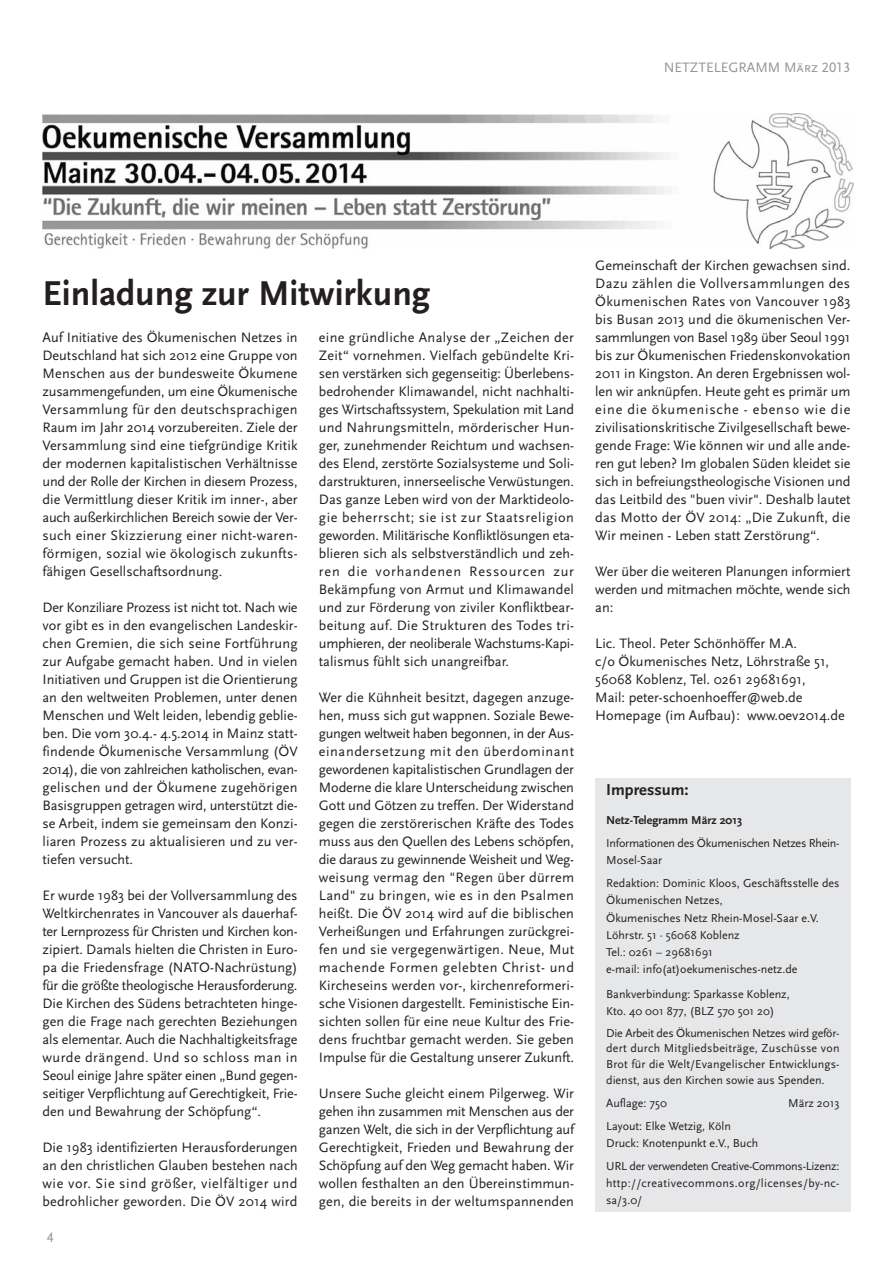
<style>
.page{position:relative;width:893px;height:1263px;background:#fff}
.page>*{position:absolute;margin:0;border:0;box-sizing:border-box;transform-origin:0 0}
.t1{font:700 36px "Scala Sans";color:#231f20}
.t2{font:700 16.5px "Scala Sans";color:#231f20}
.t3{font:14.25px/18px "Scala Sans";color:#231f20;text-align:justify}
.t4{font:14.25px "Scala Sans Caps";color:#939598}
.t5{font:12px/17.2px "Scala Sans";color:#231f20}
.t6{font:12px/17.2px "Scala Sans";letter-spacing:-.02em;color:#231f20}
.t7{font:700 12px "Scala Sans";color:#231f20}
</style>
<div class="page">
<div style="left:595px;top:778px;width:255px;height:434px;background:#e6e7e8"></div>
<img style="left:43px;top:113px;width:810px;height:136px">
<p class="t4" style="left:664px;top:59px;width:188px">NETZTELEGRAMM März 2013</p>
<h1 class="t1" style="left:43px;top:279px;width:389px">Einladung zur Mitwirkung</h1>
<p class="t3" style="left:43px;top:330px;width:257px">Auf Initiative des Ökumenischen Netzes in Deutschland hat sich 2012 eine Gruppe von Menschen aus der bundesweite Ökumene zusammengefunden, um eine Ökumenische Versammlung für den deutschsprachigen Raum im Jahr 2014 vorzubereiten. Ziele der Versammlung sind eine tiefgründige Kritik der modernen kapitalistischen Verhältnisse und der Rolle der Kirchen in diesem Prozess, die Vermittlung dieser Kritik im inner-, aber auch außerkirchlichen Bereich sowie der Ver&shy;such einer Skizzierung einer nicht-waren&shy;förmigen, sozial wie ökologisch zukunfts&shy;fähigen Gesellschaftsordnung.</p>
<p class="t3" style="left:43px;top:600px;width:257px">Der Konziliare Prozess ist nicht tot. Nach wie vor gibt es in den evangelischen Landeskir&shy;chen Gre mien, die sich seine Fortführung zur Aufgabe gemacht haben. Und in vielen Initiativen und Gruppen ist die Orientierung an den weltweiten Problemen, unter denen Menschen und Welt leiden, lebendig geblie&shy;ben. Die vom 30.4.- 4.5.2014 in Mainz statt&shy;findende Ökumenische Versammlung (ÖV 2014), die von zahl reichen katholischen, evan&shy;gelischen und der Ökumene zugehörigen Basisgruppen getragen wird, unter stützt die&shy;se Arbeit, indem sie gemeinsam den Konzi&shy;liaren Prozess zu aktualisieren und zu ver&shy;tiefen versucht.</p>
<p class="t3" style="left:43px;top:888px;width:257px">Er wurde 1983 bei der Vollversammlung des Weltkirchenrates in Vancouver als dauerhaf&shy;ter Lern prozess für Christen und Kirchen kon&shy;zipiert. Damals hielten die Christen in Euro&shy;pa die Friedensfrage (NATO-Nachrüstung) für die größte theologische Herausforderung.<br>Die Kirchen des Südens betrach teten hinge&shy;gen die Frage nach gerechten Beziehungen als elementar. Auch die Nachhaltigkeits frage wurde drängend. Und so schloss man in Seoul einige Jahre später einen „Bund gegen&shy;seitiger Ver pflichtung auf Gerechtigkeit, Frie&shy;den und Bewahrung der Schöpfung“.</p>
<p class="t3" style="left:43px;top:1140px;width:257px">Die 1983 identifizierten Herausforderungen an den christlichen Glauben bestehen nach wie vor. Sie sind größer, vielfältiger und bedrohlicher geworden. Die ÖV 2014 wird</p>
<p class="t4" style="left:47px;top:1229px;width:9px">4</p>
<p class="t3" style="left:319px;top:330px;width:257px">eine gründliche Analyse der „Zeichen der Zeit“ vornehmen. Vielfach gebündelte Kri&shy;sen verstärken sich gegenseitig: Überlebens - bedrohender Klimawandel, nicht nachhalti&shy;ges Wirtschaftssystem, Spekulation mit Land und Nahrungs mitteln, mörderischer Hun&shy;ger, zunehmender Reichtum und wachsen&shy;des Elend, zerstörte Sozial systeme und Soli&shy;darstrukturen, innerseelische Verwüstungen.<br>Das ganze Leben wird von der Marktideolo&shy;gie beherrscht; sie ist zur Staatsreligion geworden. Militärische Konfliktlösungen eta - b lieren sich als selbst verständlich und zeh&shy;ren die vorhandenen Ressourcen zur Bekämpfung von Armut und Klimawandel und zur Förderung von ziviler Konfliktbear&shy;beitung auf. Die Strukturen des Todes tri&shy;umphieren, der neoliberale Wachstums-Kapi&shy;talismus fühlt sich unangreifbar.</p>
<p class="t3" style="left:319px;top:690px;width:257px">Wer die Kühnheit besitzt, dagegen anzuge&shy;hen, muss sich gut wappnen. Soziale Bewe&shy;gungen weltweit haben begonnen, in der Aus&shy;einandersetzung mit den überdominant gewordenen kapitalistischen Grund lagen der Moderne die klare Unterscheidung zwischen Gott und Götzen zu treffen. Der Wider stand gegen die zerstörerischen Kräfte des Todes muss aus den Quellen des Lebens schöpfen, die daraus zu gewinnende Weisheit und Weg&shy;weisung vermag den "Regen über dürrem Land" zu bringen, wie es in den Psalmen heißt. Die ÖV 2014 wird auf die biblischen Verheißungen und Erfahrungen zurückgrei&shy;fen und sie vergegenwärtigen. Neue, Mut machende Formen gelebten Christ- und Kirche seins werden vor-, kirchenreformeri&shy;sche Visionen dargestellt. Feministische Ein&shy;sichten sollen für eine neue Kultur des Frie&shy;dens fruchtbar gemacht werden. Sie geben Impulse für die Gestaltung unserer Zukunft.</p>
<p class="t3" style="left:319px;top:1086px;width:257px">Unsere Suche gleicht einem Pilgerweg. Wir gehen ihn zusammen mit Menschen aus der ganzen Welt, die sich in der Verpflichtung auf Gerechtigkeit, Frieden und Bewahrung der Schöpfung auf den Weg gemacht haben. Wir wollen festhalten an den Übereinstimmun&shy;gen, die bereits in der welt umspannenden</p>
<p class="t3" style="left:595px;top:258px;width:257px">Gemeinschaft der Kirchen gewachsen sind.<br>Dazu zählen die Vollversammlungen des Ökumenischen Rates von Vancouver 1983 bis Busan 2013 und die ökumenischen Ver&shy;sammlungen von Basel 1989 über Seoul 1991 bis zur Ökumenischen Friedenskonvokation 2011 in Kingston. An deren Ergebnissen wol&shy;len wir anknüpfen. Heute geht es primär um eine die ökumenische - ebenso wie die zivilisations kritische Zivilgesellschaft bewe&shy;gende Frage: Wie können wir und alle ande&shy;ren gut leben? Im globalen Süden kleidet sie sich in befreiungstheologische Visionen und das Leitbild des "buen vivir". Deshalb lautet das Motto der ÖV 2014: „Die Zukunft, die Wir meinen - Leben statt Zerstörung“.</p>
<p class="t3" style="left:595px;top:564px;width:257px">Wer über die weiteren Planungen informiert werden und mitmachen möchte, wende sich an:</p>
<p class="t3" style="left:595px;top:636px;width:251px;text-align:left">Lic. Theol. Peter Schönhöffer M.A.<br>c/o Ökumenisches Netz, Löhrstraße 51, 56068 Koblenz, Tel. 0261 29681691,<br>Mail: peter-schoenhoeffer@web.de Homepage (im Aufbau): www.oev2014.de</p>
<p class="t2" style="left:606px;top:783px;width:84px">Impressum:</p>
<p class="t7" style="left:606px;top:815px;width:138px">Netz-Telegramm März 2013</p>
<p class="t6" style="left:606px;top:835px;width:235px">Informationen des Ökumenischen Netzes Rhein-<br>Mosel-Saar</p>
<p class="t5" style="left:606px;top:875px;width:235px">Redaktion: Dominic Kloos, Geschäftsstelle des Ökumenischen Netzes,<br>Ökumenisches Netz Rhein-Mosel-Saar e.V.<br>Löhrstr. 51 · 56068 Koblenz<br>Tel.: 0261 – 29681691<br>e-mail: info(at)oekumenisches-netz.de</p>
<p class="t5" style="left:606px;top:986px;width:185px">Bankverbindung: Sparkasse Koblenz,<br>Kto. 40 001 877, (BLZ 570 501 20)</p>
<p class="t5" style="left:606px;top:1026px;width:235px;line-height:15.8px;text-align:justify">Die Arbeit des Ökumenischen Netzes wird geför&shy;dert durch Mitgliedsbeiträge, Zuschüsse von Brot für die Welt/Evangelischer Entwicklungs&shy;dienst, aus den Kirchen sowie aus Spenden.</p>
<p class="t5" style="left:606px;top:1095px;width:62px">Auflage: 750</p>
<p class="t5" style="left:788px;top:1095px;width:53px">März 2013</p>
<p class="t5" style="left:606px;top:1118px;width:153px">Layout: Elke Wetzig, Köln<br>Druck: Knotenpunkt e.V., Buch</p>
<p class="t5" style="left:606px;top:1158px;width:235px;text-align:justify">URL der verwendeten Creative-Commons-Lizenz: http://creativecommons.org/licenses/by-nc&shy;sa/3.0/</p>
</div>
